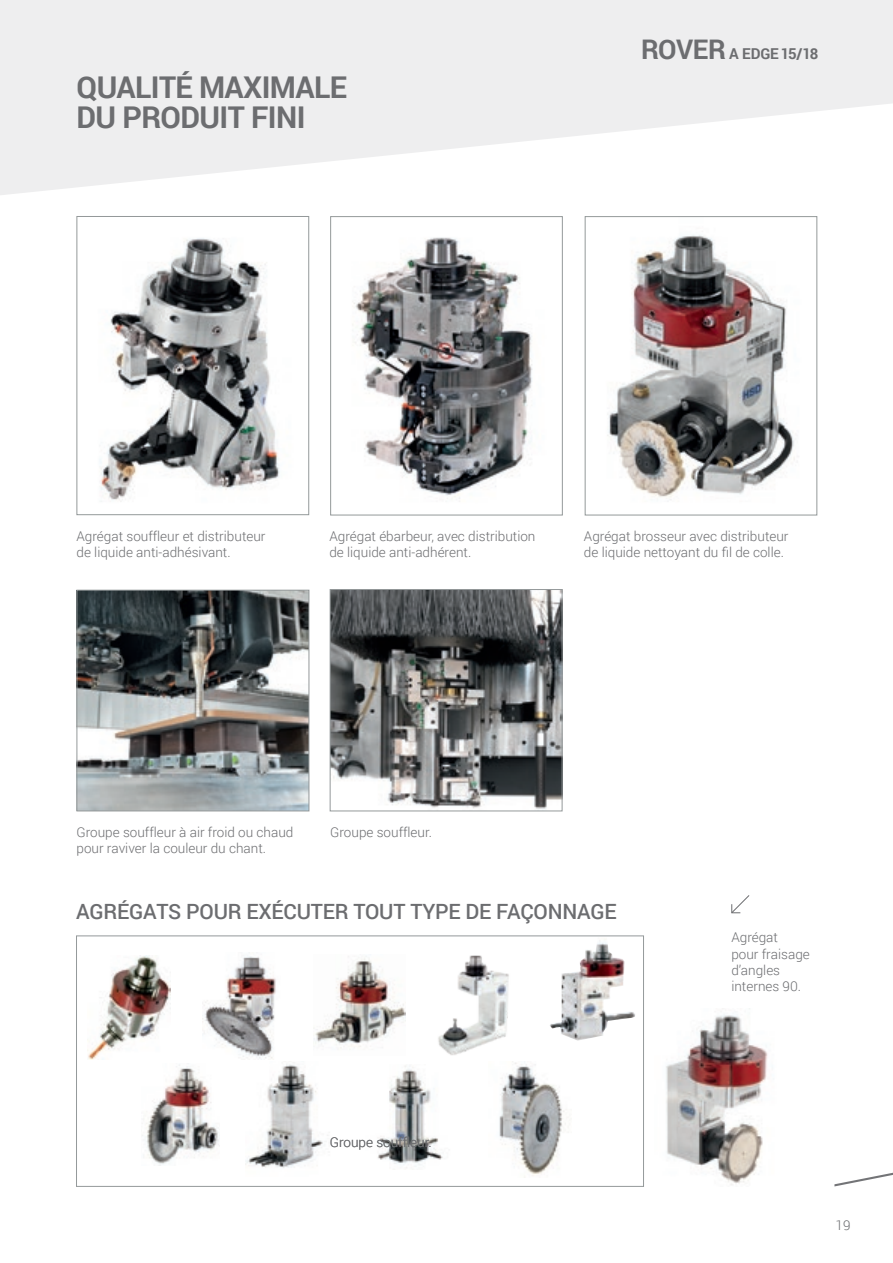
<style>
.page{position:relative;width:893px;height:1263px;background:#fff}
.page>*{position:absolute;margin:0;border:0;box-sizing:border-box;transform-origin:0 0}
.t1{font:700 30px/30px "Roboto";letter-spacing:-.02em;color:#6c6d70}
.t2{font:500 21px "Roboto";letter-spacing:-.01em;color:#6c6d70}
.t3{font:700 15px "Roboto";letter-spacing:-.01em;color:#6c6d70}
.t4{font:300 13.5px/16.2px "Roboto";color:#6c6d70}
.s1{font-size:27px}
</style>
<div class="page">
<svg style="left:834px;top:1172px;width:59px;height:14px"></svg>
<svg style="left:0;top:0;width:893px;height:195px;fill:#eeeeef"></svg>
<img style="left:352px;top:237px;width:181px;height:262px">
<div style="left:330px;top:216px;width:233px;height:299px;border:1px solid #94999a"></div>
<img style="left:100px;top:238px;width:180px;height:264px">
<div style="left:77px;top:216px;width:232px;height:299px;border:1px solid #94999a"></div>
<img style="left:666px;top:1008px;width:102px;height:177px">
<img style="left:607px;top:235px;width:188px;height:265px">
<div style="left:585px;top:216px;width:232px;height:299px;border:1px solid #94999a"></div>
<div style="left:76px;top:935px;width:568px;height:252px;border:1px solid #94999a"></div>
<img style="left:377px;top:1065px;width:66px;height:103px">
<img style="left:550px;top:940px;width:85px;height:101px">
<img style="left:245px;top:1064px;width:83px;height:104px">
<img style="left:499px;top:1061px;width:67px;height:115px">
<img style="left:314px;top:956px;width:91px;height:92px">
<img style="left:142px;top:1065px;width:78px;height:100px">
<img style="left:202px;top:955px;width:74px;height:104px">
<img style="left:88px;top:956px;width:83px;height:103px">
<img style="left:438px;top:955px;width:71px;height:100px">
<img style="left:79px;top:592px;width:228px;height:217px">
<div style="left:77px;top:590px;width:232px;height:221px;border:1px solid #94999a"></div>
<img style="left:332px;top:591px;width:228px;height:218px">
<div style="left:330px;top:589px;width:232px;height:222px;border:1px solid #94999a"></div>
<svg style="left:731px;top:895px;width:19px;height:19px"></svg>
<p class="t1" style="left:77px;top:71px;width:272px">QUALITÉ MAXIMALE<br>DU PRODUIT FINI</p>
<p class="t3" style="left:641px;top:43px;width:179px"><span class="s1">ROVER</span> A EDGE 15/18</p>
<p class="t4" style="left:77px;top:527px;width:191px">Agrégat souffleur et distributeur de liquide anti-adhésivant.</p>
<p class="t4" style="left:329px;top:527px;width:207px">Agrégat ébarbeur, avec distribution de liquide anti-adhérent.</p>
<p class="t4" style="left:584px;top:527px;width:206px">Agrégat brosseur avec distributeur de liquide nettoyant du fil de colle.</p>
<p class="t4" style="left:77px;top:824px;width:218px">Groupe souffleur à air froid ou chaud pour raviver la couleur du chant.</p>
<p class="t4" style="left:330px;top:824px;width:103px">Groupe souffleur.</p>
<p class="t2" style="left:76px;top:897px;width:542px">AGRÉGATS POUR EXÉCUTER TOUT TYPE DE FAÇONNAGE</p>
<p class="t4" style="left:330px;top:1133px;width:103px">Groupe souffleur.</p>
<p class="t4" style="left:731px;top:929px;width:80px">Agrégat<br>pour fraisage d’angles internes 90.</p>
<p class="t4" style="left:836px;top:1216px;width:16px">19</p>
</div>
